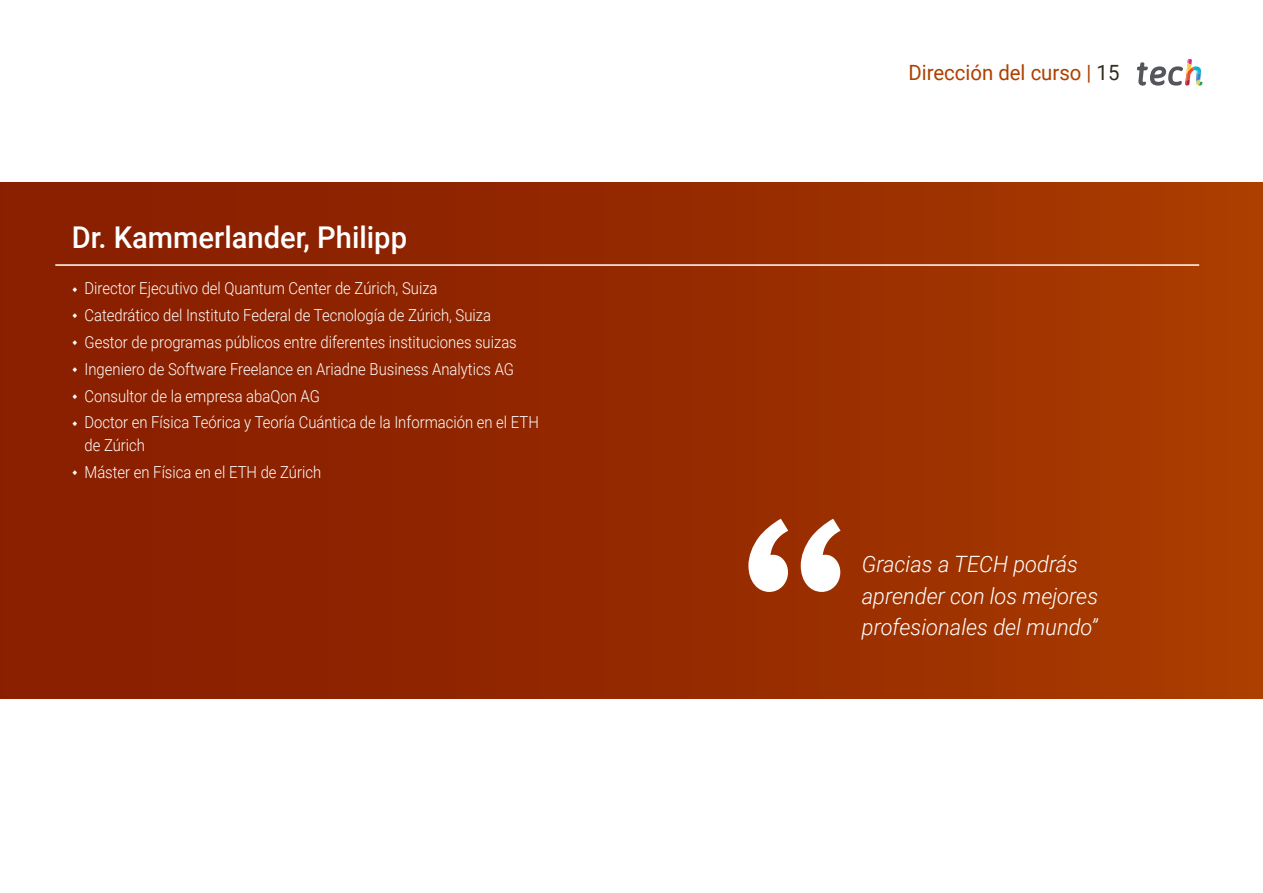
<style>
.page{position:relative;width:1263px;height:893px;background:#fff}
.page>*{position:absolute;margin:0;border:0;box-sizing:border-box;transform-origin:0 0}
.t1{font:500 30px "Roboto";color:#fff}
.t2{font:italic 300 22.5px/31.5px "Roboto";color:#fff}
.t3{font:21px "Roboto";color:#ae4000}
.t4{font:300 16.5px/26.7px "Roboto";color:#fff;scale:.9 1}
.s1{color:#312e20}
</style>
<div class="page">
<div style="left:0;top:182px;width:1263px;height:516px;background:linear-gradient(to right,#851b00,#a83b00)"></div>
<hr style="left:55px;top:264px;width:1144px;height:2px;background:#fff">
<svg style="left:1137px;top:59px;width:65px;height:27px"></svg>
<svg style="left:748px;top:519px;width:92px;height:73px"></svg>
<svg style="left:73px;top:287px;width:4px;height:5px"></svg>
<svg style="left:73px;top:314px;width:4px;height:5px"></svg>
<svg style="left:73px;top:340px;width:4px;height:5px"></svg>
<svg style="left:73px;top:367px;width:4px;height:5px"></svg>
<svg style="left:73px;top:394px;width:4px;height:5px"></svg>
<svg style="left:73px;top:421px;width:4px;height:5px"></svg>
<svg style="left:73px;top:470px;width:4px;height:5px"></svg>
<h1 class="t1" style="left:72px;top:216px;width:337px">Dr. Kammerlander, Philipp</h1>
<p class="t4" style="left:85px;top:275px;width:506px">Director Ejecutivo del Quantum Center de Zúrich, Suiza<br>Catedrático del Instituto Federal de Tecnología de Zúrich, Suiza<br>Gestor de programas públicos entre diferentes instituciones suizas Ingeniero de Software Freelance en Ariadne Business Analytics AG Consultor de la empresa abaQon AG<br>Doctor en Física Teórica y Teoría Cuántica de la Información en el ETH</p>
<p class="t4" style="left:85px;top:431px;width:265px">de Zúrich<br>Máster en Física en el ETH de Zúrich</p>
<p class="t3" style="left:908px;top:57px;width:213px">Dirección del curso | <span class="s1">15</span></p>
<h2 class="t2" style="left:862px;top:548px;width:238px">Gracias a TECH podrás aprender con los mejores profesionales del mundo”</h2>
</div>
